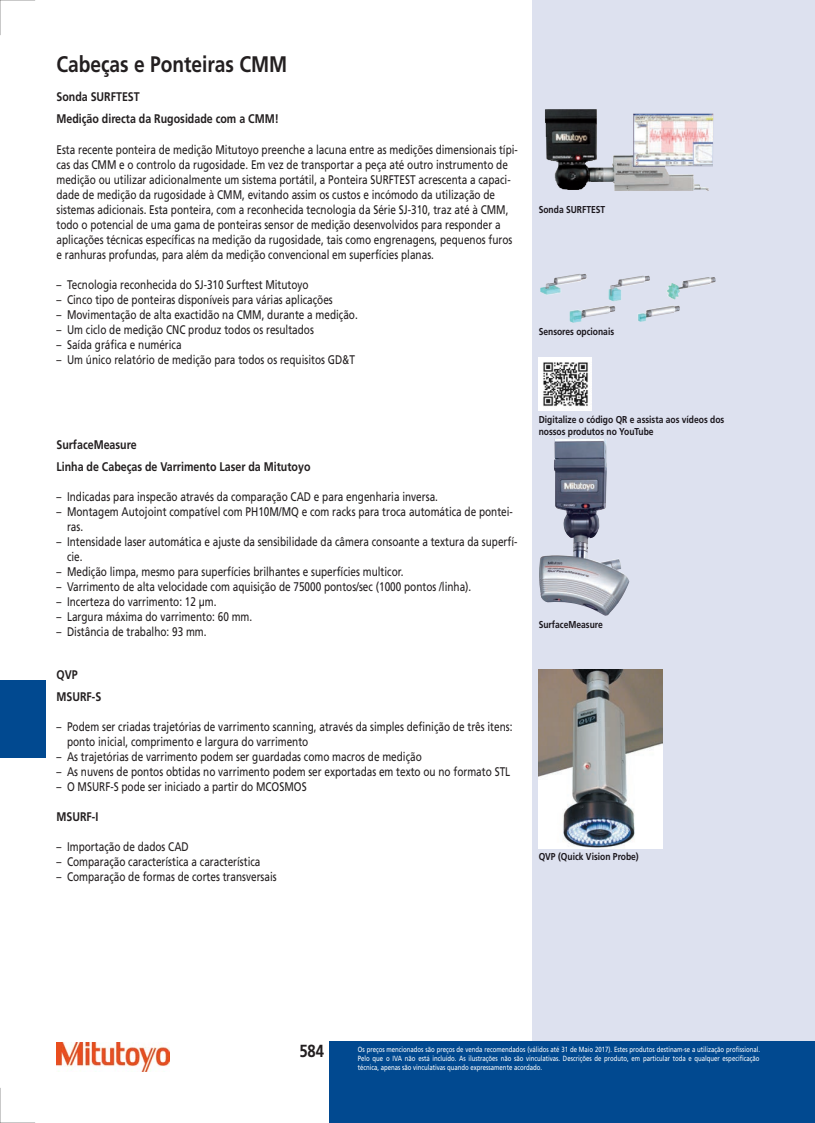
<style>
.page{position:relative;width:815px;height:1123px;background:#fff}
.page>*{position:absolute;margin:0;border:0;box-sizing:border-box;transform-origin:0 0}
.t1{font:700 22.5px "Mitutoyo Frutiger";color:#231f20}
.t2{font:700 17.5px "Mitutoyo Frutiger";color:#231f20}
.t3{font:12.5px/15px "Mitutoyo Frutiger";color:#231f20}
.t4{font:700 12.5px/22.1px "Mitutoyo Frutiger";color:#231f20}
.t5{font:700 10px/12px "Mitutoyo Frutiger";color:#1b171d}
.t6{font:7.5px/9px "Mitutoyo Frutiger";color:#fff;text-align:justify}
</style>
<div class="page">
<hr style="left:0;top:0;width:1px;height:35px;background:#000">
<hr style="left:814px;top:0;width:1px;height:35px;background:#000">
<hr style="left:814px;top:1088px;width:1px;height:35px;background:#000">
<hr style="left:0;top:1088px;width:1px;height:35px;background:#000">
<hr style="left:0;top:1122px;width:35px;height:1px;background:#000">
<hr style="left:0;top:0;width:35px;height:1px;background:#000">
<div style="left:46px;top:0;width:768px;height:1041px;background:#dde1ef"></div>
<div style="left:46px;top:0;width:485px;height:1041px;background:#fff"></div>
<img style="left:545px;top:109px;width:168px;height:82px">
<img style="left:540px;top:274px;width:39px;height:21px">
<img style="left:538px;top:357px;width:53px;height:53px">
<img style="left:539px;top:439px;width:90px;height:177px">
<img style="left:538px;top:669px;width:124px;height:179px">
<div style="left:329px;top:1041px;width:485px;height:82px;background:#014990"></div>
<img style="left:56px;top:1042px;width:114px;height:29px">
<div style="left:0;top:680px;width:46px;height:78px;background:#014990"></div>
<h1 class="t1" style="left:56px;top:51px;width:232px">Cabeças e Ponteiras CMM</h1>
<p class="t4" style="left:56px;top:86px;width:224px">Sonda SURFTEST<br>Medição directa da Rugosidade com a CMM!</p>
<p class="t3" style="left:56px;top:142px;width:463px">Esta recente ponteira de medição Mitutoyo preenche a lacuna entre as medições dimensionais típi&shy;cas das CMM e o controlo da rugosidade. Em vez de transportar a peça até outro instrumento de medição ou utilizar adicionalmente um sistema portátil, a Ponteira SURFTEST acrescenta a capaci&shy;dade de medição da rugosidade à CMM, evitando assim os custos e incómodo da utilização de sistemas adicionais. Esta ponteira, com a reconhecida tecnologia da Série SJ-310, traz até à CMM, todo o potencial de uma gama de ponteiras sensor de medição desenvolvidos para responder a aplicações técnicas específicas na medição da rugosidade, tais como engrenagens, pequenos furos e ranhuras profundas, para além da medição convencional em superfícies planas.</p>
<p class="t3" style="left:56px;top:277px;width:254px">– Tecnologia reconhecida do SJ-310 Surftest Mitutoyo</p>
<p class="t3" style="left:56px;top:292px;width:278px">– Cinco tipo de ponteiras disponíveis para várias aplicações</p>
<p class="t3" style="left:56px;top:307px;width:303px">– Movimentação de alta exactidão na CMM, durante a medição.</p>
<p class="t3" style="left:56px;top:322px;width:259px">– Um ciclo de medição CNC produz todos os resultados</p>
<p class="t3" style="left:56px;top:337px;width:127px">– Saída gráfica e numérica</p>
<p class="t3" style="left:56px;top:352px;width:300px">– Um único relatório de medição para todos os requisitos GD&amp;T</p>
<p class="t4" style="left:56px;top:433px;width:255px">SurfaceMeasure<br>Linha de Cabeças de Varrimento Laser da Mitutoyo</p>
<p class="t3" style="left:56px;top:489px;width:383px">– Indicadas para inspecão através da comparação CAD e para engenharia inversa.</p>
<p class="t3" style="left:67px;top:504px;width:447px;text-indent:-11px">– Montagem Autojoint compatível com PH10M/MQ e com racks para troca automática de pontei&shy;ras.</p>
<p class="t3" style="left:67px;top:534px;width:452px;text-indent:-11px">– Intensidade laser automática e ajuste da sensibilidade da câmera consoante a textura da superfí&shy;cie.</p>
<p class="t3" style="left:56px;top:564px;width:348px">– Medição limpa, mesmo para superfícies brilhantes e superfícies multicor.</p>
<p class="t3" style="left:56px;top:579px;width:416px">– Varrimento de alta velocidade com aquisição de 75000 pontos/sec (1000 pontos /linha).</p>
<p class="t3" style="left:56px;top:594px;width:162px">– Incerteza do varrimento: 12 µm.</p>
<p class="t3" style="left:56px;top:609px;width:197px">– Largura máxima do varrimento: 60 mm.</p>
<p class="t3" style="left:56px;top:624px;width:152px">– Distância de trabalho: 93 mm.</p>
<p class="t4" style="left:56px;top:664px;width:46px">QVP<br>MSURF-S</p>
<p class="t3" style="left:67px;top:719px;width:447px;text-indent:-11px">– Podem ser criadas trajetórias de varrimento scanning, através da simples definição de três itens: ponto inicial, comprimento e largura do varrimento</p>
<p class="t3" style="left:56px;top:749px;width:367px">– As trajetórias de varrimento podem ser guardadas como macros de medição</p>
<p class="t3" style="left:56px;top:764px;width:455px">– As nuvens de pontos obtidas no varrimento podem ser exportadas em texto ou no formato STL</p>
<p class="t3" style="left:56px;top:779px;width:252px">– O MSURF-S pode ser iniciado a partir do MCOSMOS</p>
<p class="t4" style="left:56px;top:806px;width:43px">MSURF-I</p>
<p class="t3" style="left:56px;top:839px;width:134px">– Importação de dados CAD</p>
<p class="t3" style="left:56px;top:854px;width:205px">– Comparação característica a característica</p>
<p class="t3" style="left:56px;top:869px;width:222px">– Comparação de formas de cortes transversais</p>
<p class="t5" style="left:538px;top:204px;width:68px">Sonda SURFTEST</p>
<p class="t5" style="left:538px;top:326px;width:77px">Sensores opcionais</p>
<p class="t5" style="left:538px;top:413px;width:187px">Digitalize o código QR e assista aos vídeos dos nossos produtos no YouTube</p>
<p class="t5" style="left:538px;top:618px;width:66px">SurfaceMeasure</p>
<p class="t5" style="left:538px;top:851px;width:102px">QVP (Quick Vision Probe)</p>
<h2 class="t2" style="left:299px;top:1040px;width:26px">584</h2>
<p class="t6" style="left:358px;top:1044px;width:404px">Os preços mencionados são preços de venda recomendados (válidos até 31 de Maio 2017). Estes produtos destinam-se a utilização profissional.<br>Pelo que o IVA não está incluído. As ilustrações não são vinculativas. Descrições de produto, em particular toda e qualquer especificação técnica, apenas são vinculativas quando expressamente acordado.</p>
</div>
